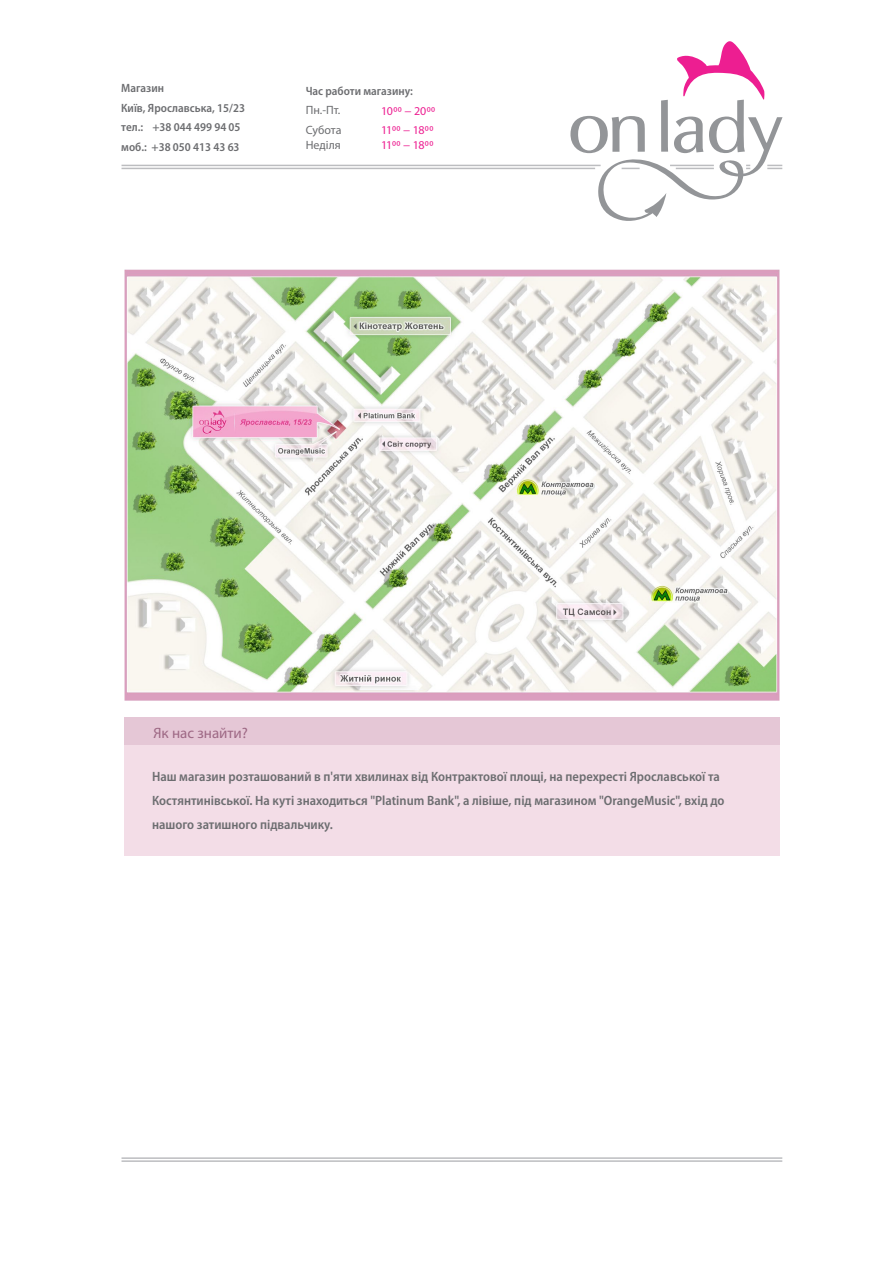
<style>
.page{position:relative;width:893px;height:1263px;background:#fff}
.page>*{position:absolute;margin:0;border:0;box-sizing:border-box;transform-origin:0 0}
.t1{font:15px "Myriad Pro";color:#9e6985}
.t2{font:600 semi-condensed 13.5px/24px "Myriad Pro";color:#6c6d70}
.t3{font:600 semi-condensed 12px/19.5px "Myriad Pro";color:#6c6d70}
.t4{font:12px/19.5px "Myriad Pro";letter-spacing:.01em;color:#ed1e91}
.t5{font:12px/19.5px "Myriad Pro";color:#6c6d70}
</style>
<div class="page">
<div style="left:124px;top:717px;width:655px;height:138px;background:#f3dde7"></div>
<div style="left:124px;top:717px;width:655px;height:27px;background:#e5c7d6"></div>
<hr style="left:122px;top:168px;width:473px;height:1px;background:#bcbdc0">
<hr style="left:122px;top:1160px;width:660px;height:2px;background:#bcbdc0">
<hr style="left:122px;top:1157px;width:660px;height:2px;background:#bcbdc0">
<svg style="left:570px;top:41px;width:212px;height:180px"></svg>
<hr style="left:670px;top:165px;width:44px;height:1px;background:#bcbdc0">
<hr style="left:122px;top:165px;width:479px;height:1px;background:#bcbdc0">
<img style="left:124px;top:269px;width:655px;height:432px">
<p class="t3" style="left:121px;top:78px;width:125px">Магазин<br>Київ, Ярославська, 15/23 тел.: +38 044 499 94 05 моб.: +38 050 413 43 63</p>
<p class="t3" style="left:306px;top:81px;width:109px">Час работи магазину:</p>
<p class="t5" style="left:306px;top:100px;width:37px">Пн.-Пт.<br>Субота</p>
<p class="t5" style="left:306px;top:135px;width:37px">Неділя</p>
<p class="t4" style="left:381px;top:101px;width:56px">1000 − 2000<br>1100 − 1800</p>
<p class="t4" style="left:381px;top:135px;width:54px">1100 − 1800</p>
<p class="t1" style="left:153px;top:724px;width:96px">Як нас знайти?</p>
<p class="t2" style="left:152px;top:764px;width:574px">Наш магазин розташований в п'яти хвилинах від Контрактової площі, на перехресті Ярославської та<br>Костянтинівської. На куті знаходиться "Platinum Bank", а лівіше, під магазином "OrangeMusic", вхід до нашого затишного підвальчику.</p>
</div>
